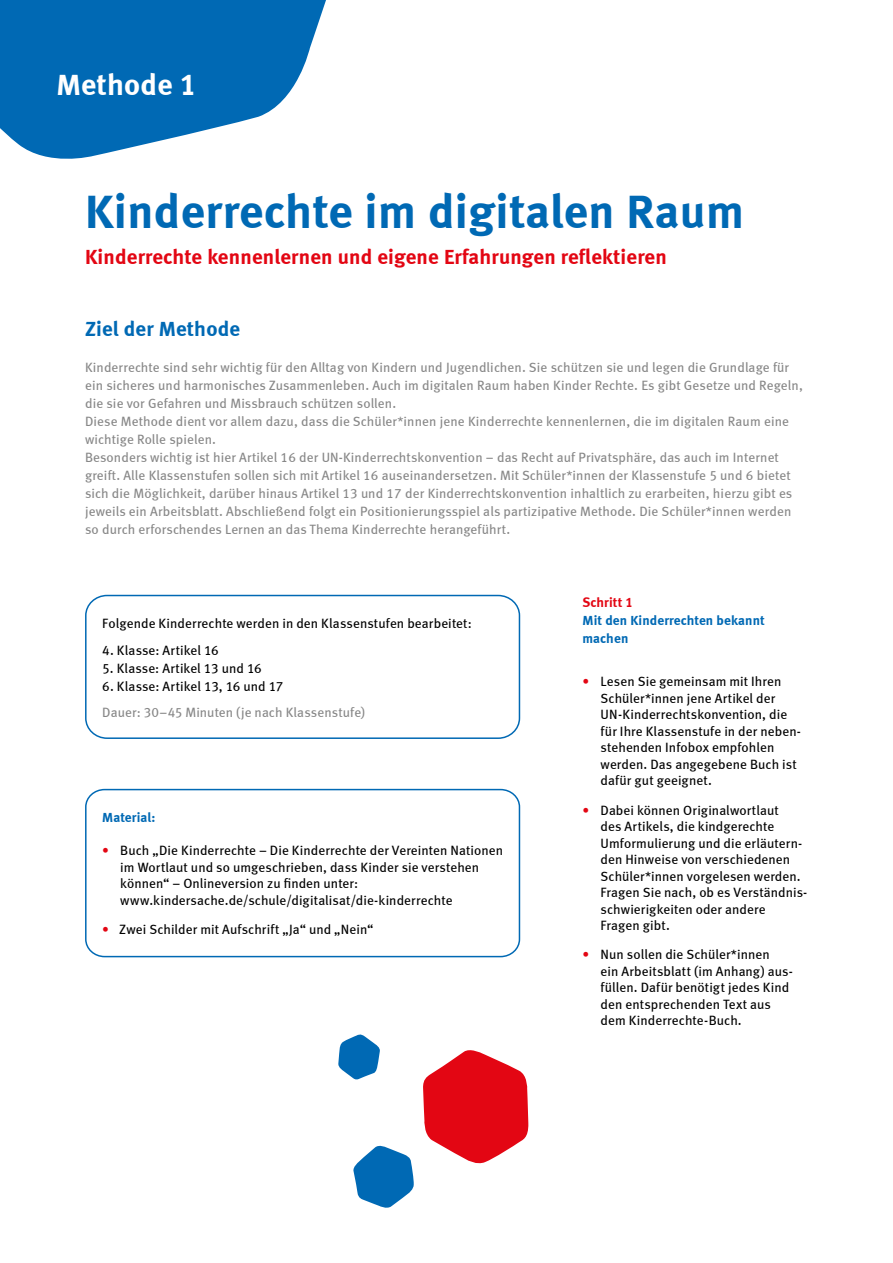
<style>
.page{position:relative;width:893px;height:1263px;background:#fff}
.page>*{position:absolute;margin:0;border:0;box-sizing:border-box;transform-origin:0 0}
.t1{font:700 48px "Meta";letter-spacing:.01em;color:#0069b4}
.t2{font:30px "Meta Bold LF";letter-spacing:.01em;color:#fff}
.Subline{font:21px "Meta Bold LF";letter-spacing:.01em;color:#e30613}
.t3{font:21px "Meta Bold LF";letter-spacing:.01em;color:#0069b4}
.Infobox_fließtext{font:13.5px/16.5px "Meta Book LF";letter-spacing:.005em;color:#000}
.Fließtext{font:13.5px/18px "Meta Book LF";letter-spacing:.01em;color:#878787}
.Infobox_fließtext-2{font:13.5px "Meta Book LF";letter-spacing:.005em;color:#878787}
.Schritt_1{font:13.5px/18px "Meta Bold LF";letter-spacing:.01em;color:#0069b4}
.Lernziele{font:13.5px "Meta Bold LF";letter-spacing:.005em;color:#0069b4}
.Schritt_1-2{font:13.5px "Meta Bold LF";letter-spacing:.01em;color:#e30613}
.s1{color:#e30613}
</style>
<div class="page">
<svg style="left:0;top:0;width:326px;height:159px;fill:#0069b4"></svg>
<svg style="left:423px;top:1050px;width:106px;height:114px"></svg>
<svg style="left:353px;top:1145px;width:61px;height:63px"></svg>
<svg style="left:338px;top:1034px;width:42px;height:46px"></svg>
<div style="left:85px;top:789px;width:435px;height:168px;border:2px solid #0069b4;border-radius:18px"></div>
<div style="left:85px;top:595px;width:435px;height:144px;border:2px solid #0069b4;border-radius:21px"></div>
<p class="t2" style="left:56px;top:66px;width:142px">Methode 1</p>
<h1 class="t1" style="left:85px;top:182px;width:660px">Kinderrechte im digitalen Raum</h1>
<p class="Subline" style="left:85px;top:244px;width:583px">Kinderrechte kennenlernen und eigene Erfahrungen reflektieren</p>
<h2 class="t3" style="left:85px;top:317px;width:157px">Ziel der Methode</h2>
<p class="Fließtext" style="left:85px;top:358px;width:719px">Kinderrechte sind sehr wichtig für den Alltag von Kindern und Jugendlichen. Sie schützen sie und legen die Grundlage für ein sicheres und harmonisches Zusammenleben. Auch im digitalen Raum haben Kinder Rechte. Es gibt Gesetze und Regeln, die sie vor Gefahren und Missbrauch schützen sollen.<br>Diese Methode dient vor allem dazu, dass die Schüler*innen jene Kinderrechte kennenlernen, die im digitalen Raum eine wichtige Rolle spielen.<br>Besonders wichtig ist hier Artikel 16 der UN-Kinderrechtskonvention – das Recht auf Privatsphäre, das auch im Internet greift. Alle Klassenstufen sollen sich mit Artikel 16 auseinandersetzen. Mit Schüler*innen der Klassenstufe 5 und 6 bietet sich die Möglichkeit, darüber hinaus Artikel 13 und 17 der Kinderrechtskonvention inhaltlich zu erarbeiten, hierzu gibt es jeweils ein Arbeitsblatt. Abschließend folgt ein Positionierungsspiel als partizipative Methode. Die Schüler*innen werden so durch erforschendes Lernen an das Thema Kinderrechte herangeführt.</p>
<p class="Infobox_fließtext" style="left:102px;top:615px;width:371px">Folgende Kinderrechte werden in den Klassenstufen bearbeitet:</p>
<p class="Infobox_fließtext" style="left:102px;top:641px;width:118px">4. Klasse: Artikel 16</p>
<p class="Infobox_fließtext" style="left:102px;top:659px;width:161px">5. Klasse: Artikel 13 und 16</p>
<p class="Infobox_fließtext" style="left:102px;top:677px;width:183px">6. Klasse: Artikel 13, 16 und 17</p>
<p class="Infobox_fließtext-2" style="left:102px;top:704px;width:264px">Dauer: 30–45 Minuten (je nach Klassenstufe)</p>
<p class="Lernziele" style="left:102px;top:809px;width:54px">Material:</p>
<p class="Infobox_fließtext" style="left:120px;top:842px;width:384px;text-indent:-18px"><span class="s1">•</span> Buch „Die Kinderrechte – Die Kinderrechte der Vereinten Nationen im Wortlaut und so umgeschrieben, dass Kinder sie verstehen können“ – Onlineversion zu finden unter: www.kindersache.de/schule/digitalisat/die-kinderrechte</p>
<p class="Infobox_fließtext" style="left:102px;top:921px;width:273px"><span class="s1">•</span> Zwei Schilder mit Aufschrift „Ja“ und „Nein“</p>
<p class="Schritt_1-2" style="left:583px;top:595px;width:52px">Schritt 1</p>
<p class="Schritt_1" style="left:583px;top:611px;width:184px">Mit den Kinderrechten bekannt machen</p>
<p class="Infobox_fließtext" style="left:601px;top:673px;width:202px;text-indent:-18px"><span class="s1">•</span> Lesen Sie gemeinsam mit Ihren<br>Schüler*innen jene Artikel der<br>UN-Kinderrechtskonvention, die für Ihre Klassenstufe in der neben&shy;stehenden Infobox empfohlen werden. Das angegebene Buch ist dafür gut geeignet.</p>
<p class="Infobox_fließtext" style="left:601px;top:801px;width:208px;text-indent:-18px"><span class="s1">•</span> Dabei können Originalwortlaut<br>des Artikels, die kindgerechte<br>Umformulierung und die erläutern&shy;den Hinweise von verschiedenen<br>Schüler*innen vorgelesen werden.<br>Fragen Sie nach, ob es Verständnis&shy;schwierigkeiten oder andere<br>Fragen gibt.</p>
<p class="Infobox_fließtext" style="left:601px;top:946px;width:194px;text-indent:-18px"><span class="s1">•</span> Nun sollen die Schüler*innen<br>ein Arbeitsblatt (im Anhang) aus&shy;füllen. Dafür benötigt jedes Kind den entsprechenden Text aus dem Kinderrechte-Buch.</p>
</div>
